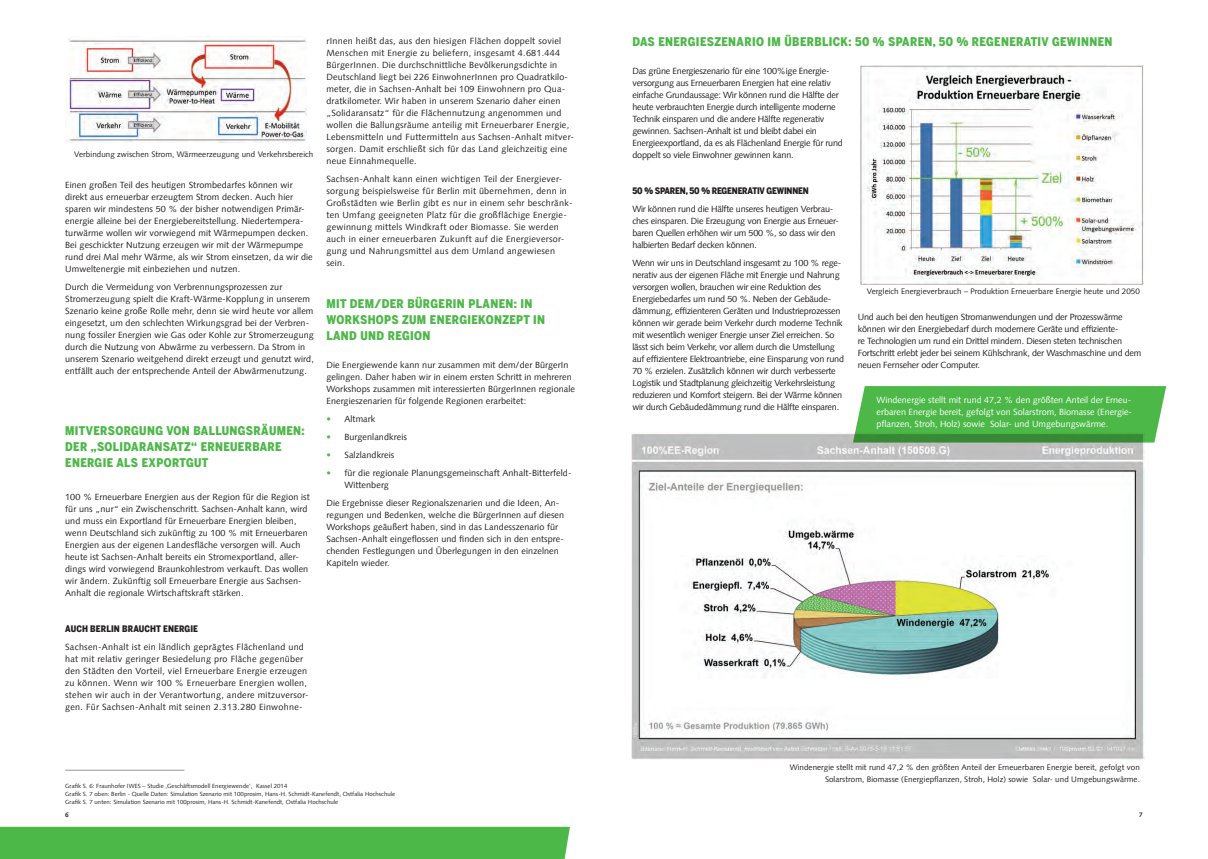
<style>
.page{position:relative;width:1208px;height:859px;background:#fff}
.page>*{position:absolute;margin:0;border:0;box-sizing:border-box;transform-origin:0 0}
.t1{font:900 12px/16px "Benton Sans Cond";letter-spacing:.03em;color:#4cb848}
.t2{font:9px/12px "Syntax Com";letter-spacing:.01em;color:#231f20}
.t3{font:9px/12px "Syntax Com";letter-spacing:-.02em;color:#231f20}
.t4{font:9px/12px "Syntax Com";letter-spacing:.03em;color:#231f20}
.t5{font:9px/12px "Syntax Com";color:#fff;text-align:justify}
.t6{font:900 9px "Benton Sans Cond";letter-spacing:-.02em;color:#231f20}
.t7{font:900 9px "Benton Sans Cond";letter-spacing:.01em;color:#231f20}
.t8{font:8px/12px "Syntax Com";letter-spacing:.01em;color:#231f20;text-align:right}
.t9{font:700 6.5px "Syntax Com";color:#231f20}
.t10{font:6px/8px "Syntax Com";letter-spacing:.01em;color:#231f20}
.s1{color:#4cb848}
</style>
<div class="page">
<img style="left:65px;top:38px;width:241px;height:105px">
<div style="left:0;top:827px;width:570px;height:32px;background:#4cb848"></div>
<img style="left:860px;top:66px;width:283px;height:218px">
<img style="left:631px;top:433px;width:513px;height:326px">
<svg style="left:853px;top:386px;width:313px;height:57px;background:#50b44d"></svg>
<hr style="left:65px;top:770px;width:119px;height:1px;background:#939598">
<p class="t8" style="left:74px;top:148px;width:240px">Verbindung zwischen Strom, Wärmeerzeugung und Verkehrsbereich</p>
<p class="t2" style="left:65px;top:179px;width:249px">Einen großen Teil des heutigen Strombedarfes können wir direkt aus erneuerbar erzeugtem Strom decken. Auch hier sparen wir mindestens 50 % der bisher notwendigen Primär&shy;energie alleine bei der Energiebereitstellung. Niedertempera&shy;turwärme wollen wir vorwiegend mit Wärmepumpen decken.<br>Bei geschickter Nutzung erzeugen wir mit der Wärmepumpe rund drei Mal mehr Wärme, als wir Strom einsetzen, da wir die Umweltenergie mit einbeziehen und nutzen.</p>
<p class="t2" style="left:65px;top:281px;width:250px">Durch die Vermeidung von Verbrennungsprozessen zur Stromerzeugung spielt die Kraft-Wärme-Kopplung in unserem Szenario keine große Rolle mehr, denn sie wird heute vor allem eingesetzt, um den schlechten Wirkungsgrad bei der Verbren&shy;nung fossiler Energien wie Gas oder Kohle zur Stromerzeugung durch die Nutzung von Abwärme zu verbessern. Da Strom in unserem Szenario weitgehend direkt erzeugt und genutzt wird, entfällt auch der entsprechende Anteil der Abwärmenutzung.</p>
<h1 class="t1" style="left:65px;top:422px;width:57px">MITVERSORG</h1>
<h1 class="t1" style="left:139px;top:422px;width:36px">UNG VON</h1>
<h1 class="t1" style="left:193px;top:422px;width:113px">BALLUNGSRÄUMEN:</h1>
<h1 class="t1" style="left:65px;top:438px;width:47px">DER „SOLID</h1>
<h1 class="t1" style="left:65px;top:438px;width:218px;text-indent:66px">ARANSATZ“ ERN EUERBARE<br>ENERGI E ALS EXPORTGUT</h1>
<p class="t2" style="left:65px;top:491px;width:246px">100 % Erneuerbare Energien aus der Region für die Region ist für uns „nur“ ein Zwischenschritt. Sachsen-Anhalt kann, wird und muss ein Exportland für Erneuerbare Energien bleiben, wenn Deutschland sich zukünftig zu 100 % mit Erneuerbaren Energien aus der eigenen Landesfläche versorgen will. Auch heute ist Sachsen-Anhalt bereits ein Stromexportland, aller&shy;dings wird vorwiegend Braunkohlestrom verkauft. Das wollen wir ändern. Zukünftig soll Erneuerbare Energie aus Sachsen-Anhalt die regionale Wirtschaftskraft stärken.</p>
<p class="t7" style="left:65px;top:623px;width:75px">AUCH BERLIN BRAUC</p>
<p class="t7" style="left:150px;top:623px;width:49px">HT ENERGIE</p>
<p class="t4" style="left:65px;top:641px;width:245px">Sachsen-Anhalt ist ein ländlich geprägtes Flächenland und hat mit relativ geringer Besiedelung pro Fläche gegenüber den Städten den Vorteil, viel Erneuerbare Energie erzeugen zu können. Wenn wir 100 % Erneuerbare Energien wollen, stehen wir auch in der Verantwortung, andere mitzuversor&shy;gen. Für Sachsen-Anhalt mit seinen 2.313.280 Einwohne-</p>
<p class="t2" style="left:326px;top:34px;width:249px">rInnen heißt das, aus den hiesigen Flächen doppelt soviel Menschen mit Energie zu beliefern, insgesamt 4.681.444<br>BürgerInnen. Die durchschnittliche Bevölkerungsdichte in Deutschland liegt bei 226 EinwohnerInnen pro Quadratkilo&shy;meter, die in Sachsen-Anhalt bei 109 Einwohnern pro Qua&shy;dratkilometer. Wir haben in unserem Szenario daher einen „Solidaransatz“ für die Flächennutzung angenommen und wollen die Ballungsräume anteilig mit Erneuerbarer Energie, Lebensmitteln und Futtermitteln aus Sachsen-Anhalt mitver&shy;sorgen. Damit erschließt sich für das Land gleichzeitig eine neue Einnahmequelle.</p>
<p class="t4" style="left:326px;top:172px;width:248px">Sachsen-Anhalt kann einen wichtigen Teil der Energiever&shy;sorgung beispielsweise für Berlin mit übernehmen, denn in Großstädten wie Berlin gibt es nur in einem sehr beschränk&shy;ten Umfang geeigneten Platz für die großflächige Energie&shy;gewinnung mittels Windkraft oder Biomasse. Sie werden auch in einer erneuerbaren Zukunft auf die Energieversor&shy;gung und Nahrungsmittel aus dem Umland angewiesen sein.</p>
<h1 class="t1" style="left:326px;top:296px;width:126px">MIT DEM/DER BÜRGERIN</h1>
<h1 class="t1" style="left:326px;top:296px;width:213px;text-indent:142px">PLANEN: IN<br>WORKSHOPS ZUM ENERGI EKONZEPT IN<br>LAND UND REGION</h1>
<p class="t2" style="left:326px;top:359px;width:250px">Die Energiewende kann nur zusammen mit dem/der BürgerIn gelingen. Daher haben wir in einem ersten Schritt in mehreren Workshops zusammen mit interessierten BürgerInnen regionale Energieszenarien für folgende Regionen erarbeitet:</p>
<p class="t2" style="left:326px;top:413px;width:51px"><span class="s1">•</span> Altmark</p>
<p class="t2" style="left:326px;top:431px;width:82px"><span class="s1">•</span> Burgenlandkreis</p>
<p class="t2" style="left:326px;top:449px;width:69px"><span class="s1">•</span> Salzlandkreis</p>
<p class="t2" style="left:344px;top:467px;width:228px;text-indent:-18px"><span class="s1">•</span> für die regionale Planungsgemeinschaft Anhalt-Bitterfeld-<br>Wittenberg</p>
<p class="t2" style="left:326px;top:497px;width:239px">Die Ergebnisse dieser Regionalszenarien und die Ideen, An&shy;regungen und Bedenken, welche die BürgerInnen auf diesen Workshops geäußert haben, sind in das Landesszenario für Sachsen-Anhalt eingeflossen und finden sich in den entspre&shy;chenden Festlegungen und Überlegungen in den einzelnen Kapiteln wieder.</p>
<p class="t10" style="left:65px;top:782px;width:331px">Grafik S. 6: Fraunhofer IWES – Studie ‚Geschäftsmodell Energiewende’, Kassel 2014<br>Grafik S. 7 oben: Berlin - Quelle Daten: Simulation Szenario mit 100prosim, Hans-H. Schmidt-Kanefendt, Ostfalia Hochschule<br>Grafik S. 7 unten: Simulation Szenario mit 100prosim, Hans-H. Schmidt-Kanefendt, Ostfalia Hochschule</p>
<h1 class="t1" style="left:632px;top:34px;width:120px">DAS ENERGI ESZENARIO</h1>
<h1 class="t1" style="left:767px;top:34px;width:345px">IM ÜBERBLICK: 50 % SPAREN, 50 % REGENERATIV GEWINN EN</h1>
<p class="t3" style="left:632px;top:65px;width:212px">Das grüne Energieszenario für eine 100%ige Energie&shy;versorgung aus Erneuerbaren Energien hat eine relativ einfache Grundaussage: Wir können rund die Hälfte der heute verbrauchten Energie durch intelligente moderne Technik einsparen und die andere Hälfte regenerativ gewinnen. Sachsen-Anhalt ist und bleibt dabei ein Energieexportland, da es als Flächenland Energie für rund doppelt so viele Einwohner gewinnen kann.</p>
<p class="t6" style="left:632px;top:185px;width:177px">50 % SPAREN, 50 % REGENERATIV GEWINN EN</p>
<p class="t3" style="left:632px;top:203px;width:208px">Wir können rund die Hälfte unseres heutigen Verbrau&shy;ches einsparen. Die Erzeugung von Energie aus Erneuer&shy;baren Quellen erhöhen wir um 500 %, so dass wir den halbierten Bedarf decken können.</p>
<p class="t3" style="left:632px;top:257px;width:213px">Wenn wir uns in Deutschland insgesamt zu 100 % rege&shy;nerativ aus der eigenen Fläche mit Energie und Nahrung versorgen wollen, brauchen wir eine Reduktion des Energiebedarfes um rund 50 %. Neben der Gebäude&shy;dämmung, effizienteren Geräten und Industrieprozessen können wir gerade beim Verkehr durch moderne Technik mit wesentlich weniger Energie unser Ziel erreichen. So lässt sich beim Verkehr, vor allem durch die Umstellung auf effizientere Elektroantriebe, eine Einsparung von rund 70 % erzielen. Zusätzlich können wir durch verbesserte Logistik und Stadtplanung gleichzeitig Verkehrsleistung reduzieren und Komfort steigern. Bei der Wärme können wir durch Gebäudedämmung rund die Hälfte einsparen.</p>
<p class="t8" style="left:866px;top:285px;width:275px">Vergleich Energieverbrauch – Produktion Erneuerbare Energie heute und 2050</p>
<p class="t3" style="left:857px;top:311px;width:285px">Und auch bei den heutigen Stromanwendungen und der Prozesswärme können wir den Energiebedarf durch modernere Geräte und effiziente-<br>re Technologien um rund ein Drittel mindern. Diesen steten technischen Fortschritt erlebt jeder bei seinem Kühlschrank, der Waschmaschine und dem neuen Fernseher oder Computer.</p>
<p class="t5" style="left:876px;top:394px;width:257px">Windenergie stellt mit rund 47,2 % den größten Anteil der Erneu&shy;erbaren Energie bereit, gefolgt von Solarstrom, Biomasse (Energie&shy;pflanzen, Stroh, Holz) sowie Solar- und Umgebungswärme.</p>
<p class="t8" style="left:789px;top:761px;width:352px">Windenergie stellt mit rund 47,2 % den größten Anteil der Erneuerbaren Energie bereit, gefolgt von<br>Solarstrom, Biomasse (Energiepflanzen, Stroh, Holz) sowie Solar- und Umgebungswärme.</p>
<p class="t9" style="left:65px;top:811px;width:5px">6</p>
<p class="t9" style="left:1139px;top:811px;width:5px">7</p>
</div>
